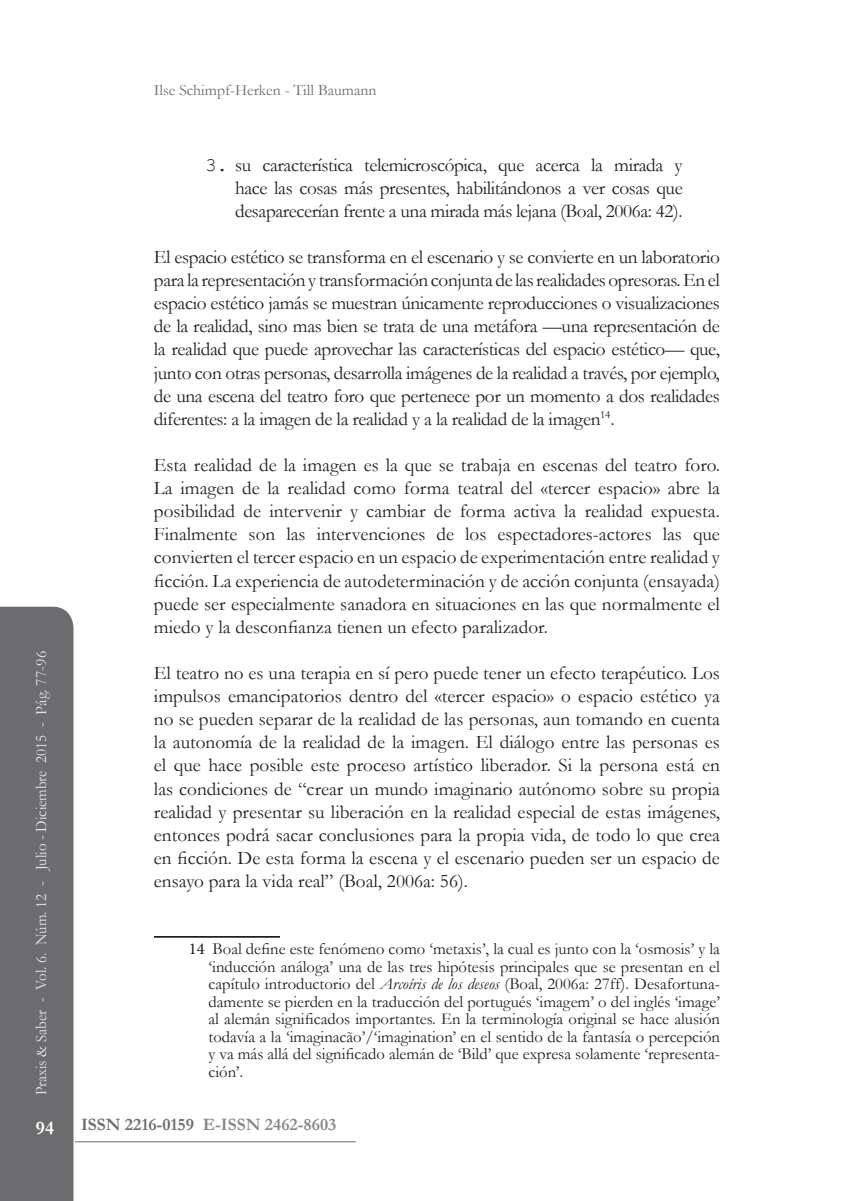
<style>
.page{position:relative;width:859px;height:1201px;background:#fff}
.page>*{position:absolute;margin:0;border:0;box-sizing:border-box;transform-origin:0 0}
.t1{font:19.25px/23.1px "Garamond";letter-spacing:-.01em;color:#231f20;text-align:justify}
.t2{font:700 19.25px "Garamond";color:#fff}
.t3{font:700 17.5px "Garamond";color:#888}
.t4{font:16.62px/17.5px "Garamond";color:#231f20;text-align:justify}
.t5{font:15.75px "Garamond";color:#e6e7e9;scale:.95 1}
.t6{font:15.75px "Garamond";color:#6c6c6e}
.s1{font-family:"Courier New"}
.s2{font-family:"Minion Pro"}
.s3{font-style:italic}
.s4{color:#6c6d70}
</style>
<div class="page">
<div style="left:0;top:606px;width:73px;height:594px;background:#6c6c6e"></div>
<hr style="left:75px;top:1141px;width:280px;height:1px;background:#6c6c6e">
<hr style="left:154px;top:936px;width:126px;height:1px;background:#231f20">
<p class="t5" style="left:30px;top:1095px;width:469px;rotate:-90deg">Praxis &amp; Saber - Vol. 6. Núm. 12 - Julio - Diciembre 2015 - Pág. 77-96</p>
<p class="t6" style="left:154px;top:80px;width:224px">Ilse Schimpf-Herken - Till Baumann</p>
<p class="t1" style="left:235px;top:152px;width:449px;text-indent:-30px"><span class="s1">3.</span> su característica telemicroscópica, que acerca la mirada y hace las cosas más presentes, habilitándonos a ver cosas que desaparecerían frente a una mirada más lejana (Boal, 2006a: 42).</p>
<p class="t1" style="left:154px;top:245px;width:567px">El espacio estético se transforma en el escenario y se convierte en un laboratorio para la representación y transformación conjunta de las realidades opresoras. En el espacio estético jamás se muestran únicamente reproducciones o visualizaciones de la realidad, sino mas bien se trata de una metáfora —una representación de la realidad que puede aprovechar las características del espacio estético— que, junto con otras personas, desarrolla imágenes de la realidad a través, por ejemplo, de una escena del teatro foro que pertenece por un momento a dos realidades diferentes: a la imagen de la realidad y a la realidad de la imagen<sup>14</sup>.</p>
<p class="t1" style="left:154px;top:453px;width:567px">Esta realidad de la imagen es la que se trabaja en escenas del teatro foro.<br>La imagen de la realidad como forma teatral del «tercer espacio» abre la posibilidad de intervenir y cambiar de forma activa la realidad expuesta.<br>Finalmente son las intervenciones de los espectadores-actores las que convierten el tercer espacio en un espacio de experimentación entre realidad y ficción. La experiencia de autodeterminación y de acción conjunta (ensayada) puede ser especialmente sanadora en situaciones en las que normalmente el miedo y la desconfianza tienen un efecto paralizador.</p>
<p class="t1" style="left:154px;top:661px;width:567px">El teatro no es una terapia en sí pero puede tener un efecto terapéutico. Los impulsos emancipatorios dentro del «tercer espacio» o espacio estético ya no se pueden separar de la realidad de las personas, aun tomando en cuenta la autonomía de la realidad de la imagen. El diálogo entre las personas es el que hace posible este proceso artístico liberador. Si la persona está en las condiciones de “crear un mundo imaginario autónomo sobre su propia realidad y presentar su liberación en la realidad especial de estas imágenes, entonces podrá sacar conclusiones para la propia vida, de todo lo que crea en ficción. De esta forma la escena y el escenario pueden ser un espacio de ensayo para la vida real” (Boal, 2006a: 56).</p>
<p class="t4" style="left:208px;top:940px;width:512px;text-indent:-20px"><span class="s2">14</span> Boal define este fenómeno como ‘metaxis’, la cual es junto con la ‘osmosis’ y la ‘inducción análoga’ una de las tres hipótesis principales que se presentan en el capítulo introductorio del <span class="s3">Arcoíris de los deseos</span> (Boal, 2006a: 27ff). Desafortuna&shy;damente se pierden en la traducción del portugués ‘imagem’ o del inglés ‘image’ al alemán significados importantes. En la terminología original se hace alusión todavía a la ‘imaginacão’/‘imagination’ en el sentido de la fantasía o percepción y va más allá del significado alemán de ‘Bild’ que expresa solamente ‘representa&shy;ción’.</p>
<p class="t2" style="left:36px;top:1114px;width:20px">94</p>
<p class="t3" style="left:81px;top:1112px;width:257px"><span class="s4">ISSN 2216-0159</span> E-ISSN 2462-8603</p>
</div>
